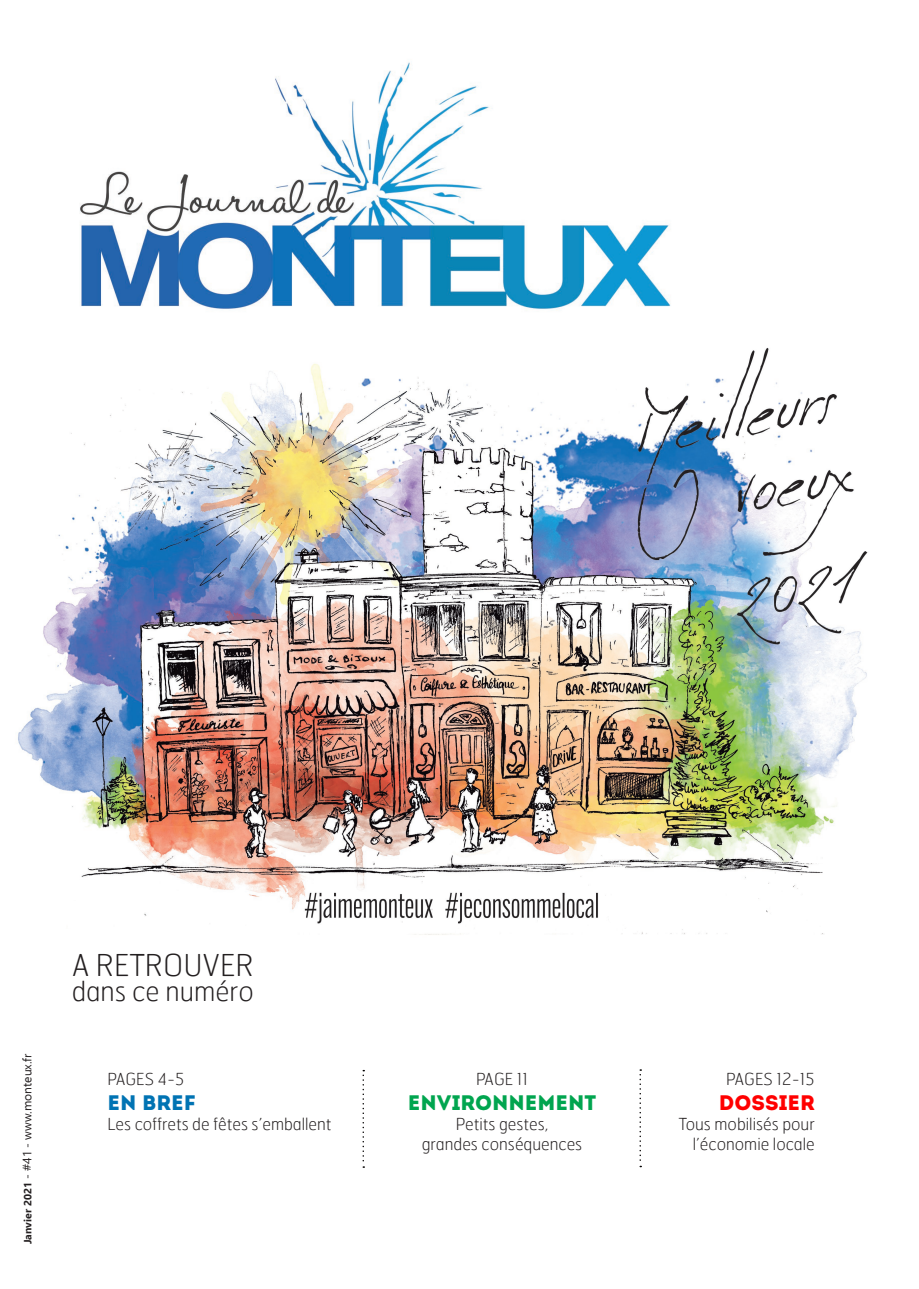
<style>
.page{position:relative;width:919px;height:1289px;background:#fff}
.page>*{position:absolute;margin:0;border:0;box-sizing:border-box;transform-origin:0 0}
.t1{font:100 30px "Hermes";color:#231f20}
.t2{font:100 27px "Hermes";color:#231f20}
.t3{font:21px "Intro";color:#00a54f}
.t4{font:21px "Intro";color:#f00}
.t5{font:21px "Intro";color:#0073b3}
.t6{font:100 16.5px/19.8px "Hermes";color:#231f20;text-align:right}
.t7{font:12px "Ebrima";color:#231f20}
.s1{font-weight:700;font-size:10.5px}
</style>
<div class="page">
<img style="left:18px;top:347px;width:850px;height:588px">
<img style="left:80px;top:62px;width:591px;height:248px">
<svg style="left:362px;top:1069px;width:2px;height:98px"></svg>
<svg style="left:639px;top:1069px;width:2px;height:98px"></svg>
<svg style="left:18px;top:928px;width:289px;height:7px"></svg>
<p class="t7" style="left:18px;top:1244px;width:192px;rotate:-90deg"><span class="s1">Janvier 2021</span> - #41 - www.monteux.fr</p>
<p class="t1" style="left:72px;top:946px;width:184px">A RETROUVER</p>
<p class="t2" style="left:72px;top:974px;width:183px">dans ce numéro</p>
<p class="t6" style="left:107px;top:1068px;width:78px">PAGES 4-5</p>
<p class="t5" style="left:107px;top:1090px;width:90px">EN BREF</p>
<p class="t6" style="left:107px;top:1113px;width:225px">Les coffrets de fêtes s’emballent</p>
<p class="t6" style="left:476px;top:1068px;width:54px">PAGE 11</p>
<p class="t3" style="left:408px;top:1090px;width:190px">ENVIRONNEMENT</p>
<p class="t6" style="left:456px;top:1113px;width:94px">Petits gestes,</p>
<p class="t6" style="left:422px;top:1133px;width:162px">grandes conséquences</p>
<p class="t6" style="left:726px;top:1068px;width:90px">PAGES 12-15</p>
<p class="t4" style="left:718px;top:1090px;width:97px">DOSSIER</p>
<p class="t6" style="left:678px;top:1113px;width:138px">Tous mobilisés pour l’économie locale</p>
</div>
